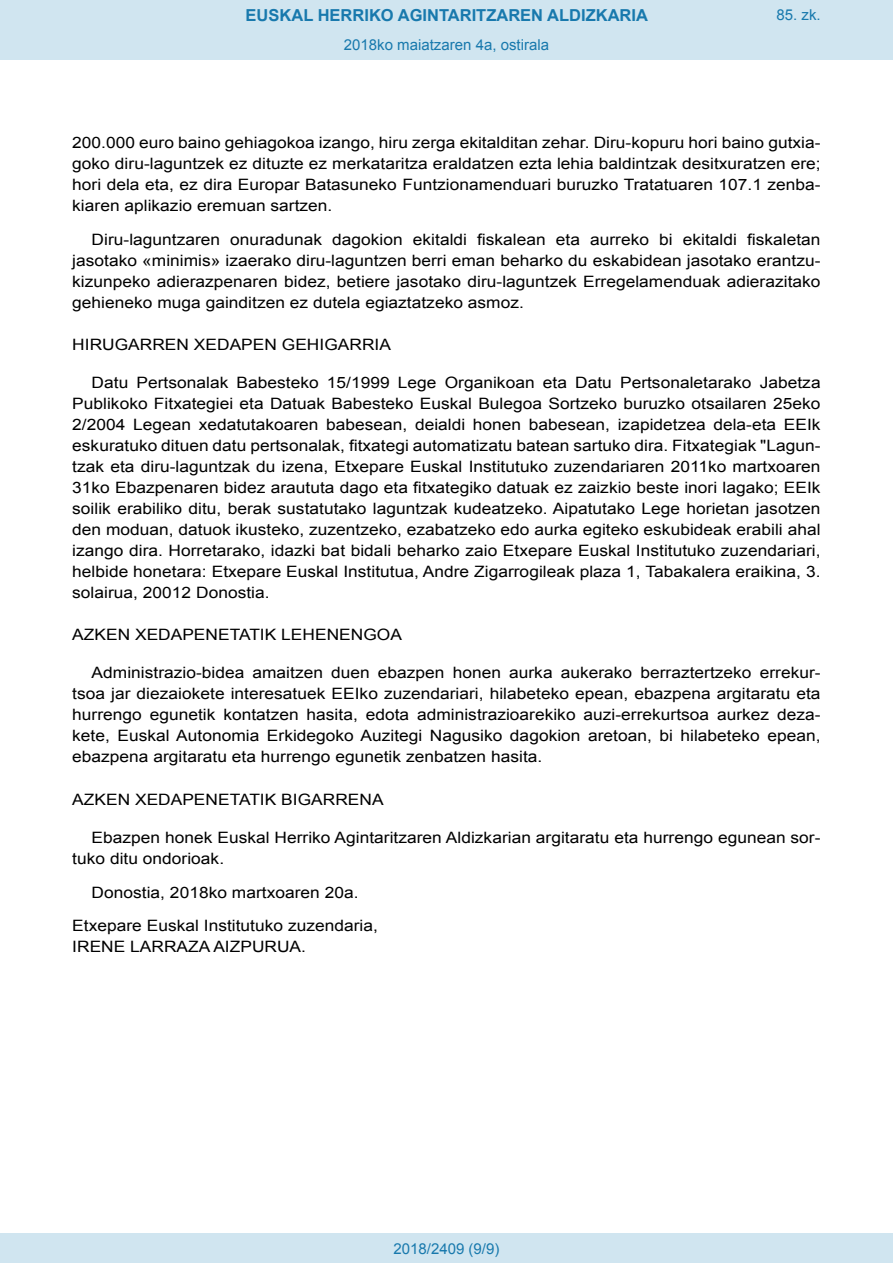
<style>
.page{position:relative;width:893px;height:1263px;background:#fff}
.page>*{position:absolute;margin:0;border:0;box-sizing:border-box;transform-origin:0 0}
.t1{font:700 16.5px "Arial";color:#1879ad}
.BOPVDetalle{font:15.6px/21px "Arial";color:#000;text-align:justify;scale:1.11 1}
.BOPVDisposicion{font:15.6px "Arial";color:#000;scale:1.11 1}
.BOPVFirmaPuesto{font:15.6px "Arial";color:#000;scale:1.11 1}
.BOPVFirmaLugFec{font:15.6px "Arial";color:#000;scale:1.11 1}
.BOPVFirmaNombre{font:15.6px "Arial";color:#000;scale:1.11 1}
.Paginacion_Centro{font:15px "Arial";color:#1879ad}
</style>
<div class="page">
<div style="left:0;top:0;width:893px;height:60px;background:#d0e5f0"></div>
<div style="left:0;top:1233px;width:893px;height:30px;background:#d0e5f0"></div>
<p class="t1" style="left:246px;top:4px;width:404px">EUSKAL HERRIKO AGINTARITZAREN ALDIZKARIA</p>
<p class="Paginacion_Centro" style="left:344px;top:35px;width:207px">2018ko maiatzaren 4a, ostirala</p>
<p class="Paginacion_Centro" style="left:776px;top:5px;width:46px">85. zk.</p>
<p class="BOPVDetalle" style="left:72px;top:132px;width:676px">200.000 euro baino gehiagokoa izango, hiru zerga ekitalditan zehar. Diru-kopuru hori baino gutxia&shy;goko diru-laguntzek ez dituzte ez merkataritza eraldatzen ezta lehia baldintzak desitxuratzen ere; hori dela eta, ez dira Europar Batasuneko Funtzionamenduari buruzko Tratatuaren 107.1 zenba&shy;kiaren aplikazio eremuan sartzen.</p>
<p class="BOPVDetalle" style="left:72px;top:229px;width:676px;text-indent:19px">Diru-laguntzaren onuradunak dagokion ekitaldi fiskalean eta aurreko bi ekitaldi fiskaletan jasotako «minimis» izaerako diru-laguntzen berri eman beharko du eskabidean jasotako erantzu&shy;kizunpeko adierazpenaren bidez, betiere jasotako diru-laguntzek Erregelamenduak adierazitako gehieneko muga gainditzen ez dutela egiaztatzeko asmoz.</p>
<p class="BOPVDisposicion" style="left:72px;top:334px;width:289px">HIRUGARREN XEDAPEN GEHIGARRIA</p>
<p class="BOPVDetalle" style="left:72px;top:372px;width:676px;text-indent:19px">Datu Pertsonalak Babesteko 15/1999 Lege Organikoan eta Datu Pertsonaletarako Jabetza Publikoko Fitxategiei eta Datuak Babesteko Euskal Bulegoa Sortzeko buruzko otsailaren 25eko 2/2004 Legean xedatutakoaren babesean, deialdi honen babesean, izapidetzea dela-eta EEIk eskuratuko dituen datu pertsonalak, fitxategi automatizatu batean sartuko dira. Fitxategiak "Lagun&shy;tzak eta diru-laguntzak du izena, Etxepare Euskal Institutuko zuzendariaren 2011ko martxoaren 31ko Ebazpenaren bidez araututa dago eta fitxategiko datuak ez zaizkio beste inori lagako; EEIk soilik erabiliko ditu, berak sustatutako laguntzak kudeatzeko. Aipatutako Lege horietan jasotzen den moduan, datuok ikusteko, zuzentzeko, ezabatzeko edo aurka egiteko eskubideak erabili ahal izango dira. Horretarako, idazki bat bidali beharko zaio Etxepare Euskal Institutuko zuzendariari, helbide honetara: Etxepare Euskal Institutua, Andre Zigarrogileak plaza 1, Tabakalera eraikina, 3. solairua, 20012 Donostia.</p>
<p class="BOPVDisposicion" style="left:72px;top:625px;width:298px">AZKEN XEDAPENETATIK LEHENENGOA</p>
<p class="BOPVDetalle" style="left:72px;top:663px;width:676px;text-indent:19px">Administrazio-bidea amaitzen duen ebazpen honen aurka aukerako berraztertzeko errekur&shy;tsoa jar diezaiokete interesatuek EEIko zuzendariari, hilabeteko epean, ebazpena argitaratu eta hurrengo egunetik kontatzen hasita, edota administrazioarekiko auzi-errekurtsoa aurkez deza&shy;kete, Euskal Autonomia Erkidegoko Auzitegi Nagusiko dagokion aretoan, bi hilabeteko epean, ebazpena argitaratu eta hurrengo egunetik zenbatzen hasita.</p>
<p class="BOPVDisposicion" style="left:72px;top:789px;width:282px">AZKEN XEDAPENETATIK BIGARRENA</p>
<p class="BOPVDetalle" style="left:72px;top:827px;width:676px;text-indent:19px">Ebazpen honek Euskal Herriko Agintaritzaren Aldizkarian argitaratu eta hurrengo egunean sor&shy;tuko ditu ondorioak.</p>
<p class="BOPVFirmaLugFec" style="left:92px;top:882px;width:242px">Donostia, 2018ko martxoaren 20a.</p>
<p class="BOPVFirmaPuesto" style="left:72px;top:915px;width:277px">Etxepare Euskal Institutuko zuzendaria,</p>
<p class="BOPVFirmaNombre" style="left:72px;top:936px;width:212px">IRENE LARRAZA AIZPURUA.</p>
<p class="Paginacion_Centro" style="left:393px;top:1238px;width:107px">2018/2409 (9/9)</p>
</div>
